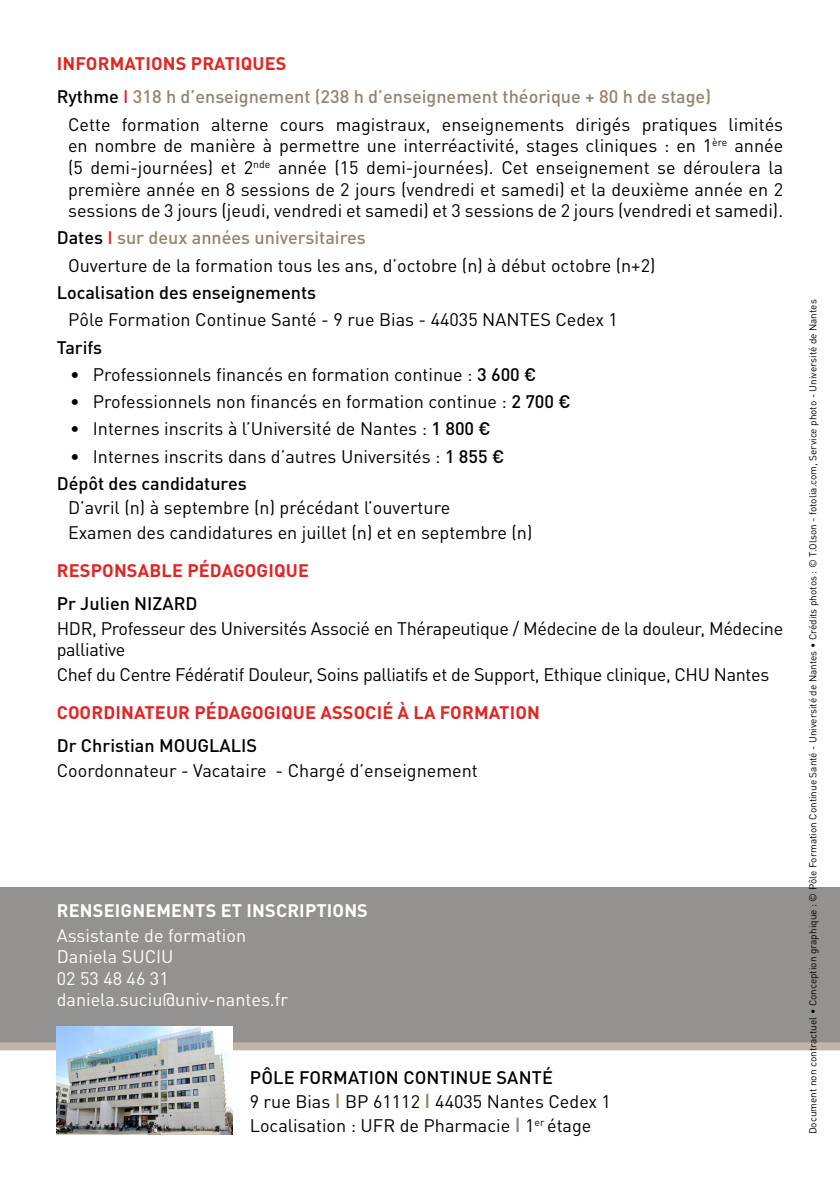
<style>
.page{position:relative;width:840px;height:1191px;background:#fff}
.page>*{position:absolute;margin:0;border:0;box-sizing:border-box;transform-origin:0 0}
.t1{font:18px/21.6px "DIN Pro";color:#000}
.t2{font:18px/21.6px "DIN Pro";letter-spacing:-.02em;color:#000}
.t3{font:500 18px/33px "DIN Pro";color:#948571}
.t4{font:18px/21.6px "DIN Pro";color:#fff}
.t5{font:500 18px "DIN Pro";color:#000}
.t6{font:700 18px "DIN Pro";letter-spacing:.01em;color:#df2625}
.t7{font:700 18px "DIN Pro";letter-spacing:.01em;color:#fff}
.t8{font:10px "DIN Pro";color:#000}
.s1{font-weight:700;color:#df2625}
.s2{color:#000}
.s3{color:#df2625}
.s4{font-weight:500}
.s5{font-weight:500;color:#df2625}
.s6{font-weight:500;color:#948571}
.s7{font-weight:500;font-size:20px;color:#948571}
</style>
<div class="page">
<div style="left:0;top:887px;width:839px;height:155px;background:#949290"></div>
<div style="left:0;top:1042px;width:839px;height:8px;background:#c2b5a7"></div>
<img style="left:57px;top:1026px;width:175px;height:108px">
<p class="t3" style="left:57px;top:45px;width:655px"><span class="s1">INFORMATIONS PRATIQUES<br></span><span class="s2">Rythme</span> <span class="s3">I</span> 318 h d’enseignement (238 h d’enseignement théorique + 80 h de stage)</p>
<p class="t1" style="left:68px;top:112px;width:716px;text-align:justify">Cette formation alterne cours magistraux, enseignements dirigés pratiques limités en nombre de manière à permettre une interréactivité, stages cliniques : en 1<sup>ère</sup> année (5 demi‑journées) et 2<sup>nde</sup> année (15 demi-journées). Cet enseignement se déroulera la première année en 8 sessions de 2 jours (vendredi et samedi) et la deuxième année en 2 sessions de 3 jours (jeudi, vendredi et samedi) et 3 sessions de 2 jours (vendredi et samedi).</p>
<p class="t1" style="left:68px;top:222px;width:588px;line-height:27.2px;text-indent:-11px"><span class="s4">Dates</span> <span class="s5">I</span> <span class="s6">sur deux années universitaires<br></span>Ouverture de la formation tous les ans, d’octobre (n) à début octobre (n+2)</p>
<p class="t5" style="left:57px;top:278px;width:261px">Localisation des enseignements</p>
<p class="t1" style="left:68px;top:307px;width:551px">Pôle Formation Continue Santé - 9 rue Bias - 44035 NANTES Cedex 1</p>
<p class="t5" style="left:57px;top:332px;width:47px">Tarifs</p>
<p class="t1" style="left:70px;top:362px;width:467px">• Professionnels financés en formation continue : <span class="s4">3 600 €</span></p>
<p class="t1" style="left:70px;top:389px;width:502px">• Professionnels non financés en formation continue : <span class="s4">2 700 €</span></p>
<p class="t1" style="left:70px;top:416px;width:422px">• Internes inscrits à l’Université de Nantes : <span class="s4">1 800 €</span></p>
<p class="t1" style="left:57px;top:441px;width:449px;line-height:27.2px;text-indent:13px">• Internes inscrits dans d’autres Universités : <span class="s4">1 855 €<br>Dépôt des candidatures</span></p>
<p class="t1" style="left:68px;top:494px;width:465px;line-height:24.4px">D’avril (n) à septembre (n) précédant l’ouverture<br>Examen des candidatures en juillet (n) et en septembre (n)</p>
<p class="t6" style="left:57px;top:556px;width:253px">RESPONSABLE PÉDAGOGIQUE</p>
<p class="t5" style="left:57px;top:589px;width:142px">Pr Julien NIZARD</p>
<p class="t2" style="left:57px;top:616px;width:727px">HDR, Professeur des Universités Associé en Thérapeutique / Médecine de la douleur, Médecine palliative</p>
<p class="t2" style="left:57px;top:662px;width:713px">Chef du Centre Fédératif Douleur, Soins palliatifs et de Support, Ethique clinique, CHU Nantes</p>
<p class="t6" style="left:57px;top:698px;width:484px">COORDINATEUR PÉDAGOGIQUE ASSOCIÉ À LA FORMATION</p>
<p class="t5" style="left:57px;top:731px;width:202px">Dr Christian MOUGLALIS</p>
<p class="t1" style="left:57px;top:758px;width:422px">Coordonnateur - Vacataire - Chargé d’enseignement</p>
<p class="t7" style="left:57px;top:895px;width:312px">RENSEIGNEMENTS ET INSCRIPTIONS</p>
<p class="t4" style="left:57px;top:922px;width:233px">Assistante de formation<br>Daniela SUCIU<br>02 53 48 46 31 daniela.suciu@univ-nantes.fr</p>
<p class="t1" style="left:249px;top:1063px;width:362px;line-height:24px"><span class="s4">PÔLE FORMATION CONTINUE SANTÉ<br></span>9 rue Bias <span class="s7">I</span> BP 61112 <span class="s7">I</span> 44035 Nantes Cedex 1<br>Localisation : UFR de Pharmacie <span class="s7">I</span> 1<sup>er</sup> étage</p>
<p class="t8" style="left:804px;top:1134px;width:836px;rotate:-90deg">Document non contractuel • Conception graphique : © Pôle Formation Continue Santé - Université de Nantes • Crédits photos : © T.Olson - fotolia.com, Service photo - Université de Nantes</p>
</div>
